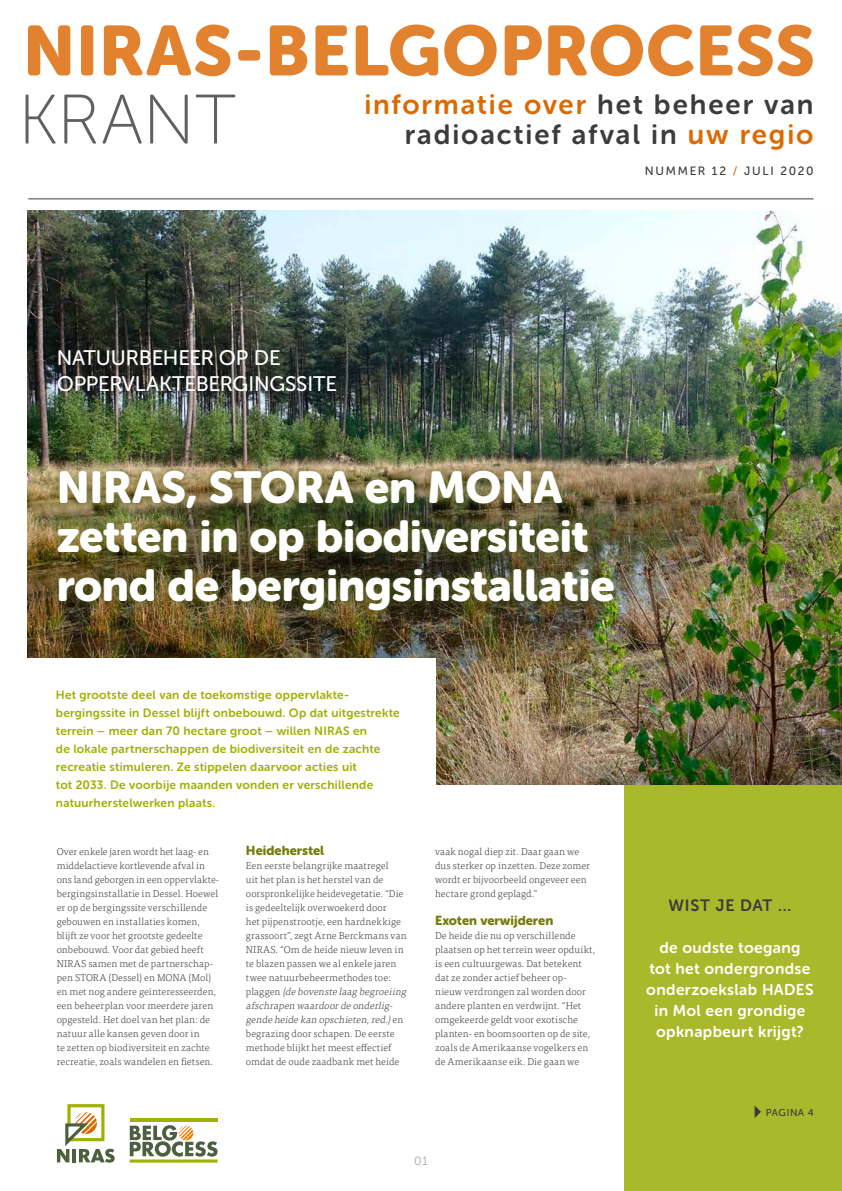
<style>
.page{position:relative;width:842px;height:1191px;background:#fff}
.page>*{position:absolute;margin:0;border:0;box-sizing:border-box;transform-origin:0 0}
.t1{font:70px "Museo Sans Rounded 900";letter-spacing:.015em;color:#e2812e}
.t2{font:70px "Museo Sans Rounded 100";color:#60605f}
.t3{font:44.5px/49.1px "Museo Sans Rounded 900";letter-spacing:-.005em;color:#fff}
.t4{font:27.7px/29.3px "Museo Sans Rounded 700";letter-spacing:.07em;color:#3c3c3b;text-align:right}
.t5{font:21px/25.2px "Museo Sans Rounded 500";letter-spacing:-.01em;color:#fff}
.t6{font:16.4px "Museo Sans Rounded 700";letter-spacing:.04em;color:#3c3c3b}
.t7{font:15.6px/21px "Museo Sans Rounded 700";letter-spacing:.025em;color:#fff;text-align:center}
.t8{font:13px "Museo Sans Rounded 900";color:#777c0c}
.t9{font:12px/18px "Museo Sans Rounded 700";letter-spacing:.02em;color:#a0b101}
.t10{font:12px "Museo Sans Rounded 500";letter-spacing:.145em;color:#3c3c3b}
.t11{font:12px "Museo Sans Rounded 300";color:#a8a8a7}
.t12{font:300 10px/14px "Tisa OT";letter-spacing:.01em;color:#3c3c3b}
.t13{font:10px "Museo Sans Rounded 500";letter-spacing:.05em;color:#3c3c3b}
.s1{color:#dc6a02}
.s2{font-style:italic}
</style>
<div class="page">
<div style="left:624px;top:742px;width:218px;height:449px;background:#aab82b"></div>
<img style="left:27px;top:210px;width:815px;height:574px">
<div style="left:0;top:658px;width:435px;height:145px;background:#fff"></div>
<div style="left:49px;top:461px;width:574px;height:159px;background:#606920;opacity:.75"></div>
<svg style="left:755px;top:1106px;width:6px;height:12px"></svg>
<hr style="left:28px;top:198px;width:785px;height:1px;background:#3c3c3b">
<div style="left:67px;top:1104px;width:37px;height:37px;border:3px solid #a0b101"></div>
<svg style="left:57px;top:1112px;width:58px;height:50px"></svg>
<svg style="left:130px;top:1125px;width:88px;height:31px"></svg>
<hr style="left:130px;top:1118px;width:88px;height:3px;background:#a0b101">
<hr style="left:130px;top:1159px;width:88px;height:3px;background:#a0b101">
<h1 class="t1" style="left:23px;top:11px;width:793px">NIRAS-BELGOPROCESS</h1>
<h1 class="t2" style="left:18px;top:82px;width:219px">KRANT</h1>
<h3 class="t4" style="left:364px;top:90px;width:451px"><span class="s1">informatie over</span> het beheer van radioactief afval in <span class="s1">uw regio</span></h3>
<p class="t10" style="left:645px;top:164px;width:170px">NUMMER 12 <span class="s1">/</span> JULI 2020</p>
<h3 class="t5" style="left:57px;top:346px;width:282px">NATUURBEHEER OP DE<br>OPPERVLAKTEBERGINGSSITE</h3>
<h2 class="t3" style="left:57px;top:463px;width:560px">NIRAS, STORA en MONA zetten in op biodiversiteit rond de bergingsinstallatie</h2>
<p class="t9" style="left:56px;top:686px;width:345px">Het grootste deel van de toekomstige oppervlakte&shy;bergingssite in Dessel blijft onbebouwd. Op dat uitgestrekte terrein – meer dan 70 hectare groot – willen NIRAS en<br>de lokale partnerschappen de biodiversiteit en de zachte recreatie stimuleren. Ze stippelen daarvoor acties uit<br>tot 2033. De voorbije maanden vonden er verschillende natuurherstelwerken plaats.</p>
<p class="t12" style="left:57px;top:845px;width:163px">Over enkele jaren wordt het laag- en middelactieve kortlevende afval in ons land geborgen in een oppervlakte&shy;bergingsinstallatie in Dessel. Hoewel er op de bergingssite verschillende gebouwen en installaties komen, blijft ze voor het grootste gedeelte onbebouwd. Voor dat gebied heeft NIRAS samen met de partnerschap&shy;pen STORA (Dessel) en MONA (Mol) en met nog andere geïnteresseerden, een beheerplan voor meerdere jaren opgesteld. Het doel van het plan: de natuur alle kansen geven door in<br>te zetten op biodiversiteit en zachte recreatie, zoals wandelen en fietsen.</p>
<h3 class="t8" style="left:246px;top:843px;width:80px">Heideherstel</h3>
<p class="t12" style="left:246px;top:859px;width:164px">Een eerste belangrijke maatregel<br>uit het plan is het herstel van de oorspronkelijke heidevegetatie. “Die is gedeeltelijk overwoekerd door<br>het pijpenstrootje, een hardnekkige grassoort”, zegt Arne Berckmans van NIRAS. “Om de heide nieuw leven in te blazen passen we al enkele jaren twee natuurbeheermethodes toe:<br>p l a g g e n <span class="s2">(de bovenste laag begroeiing afschrapen waardoorde onderlig&shy;gende heide kan opschieten,red.)</span>e n begrazing door schapen. De eerste methode blijkt het meest effectief omdat de oude zaadbank met heide</p>
<p class="t12" style="left:435px;top:845px;width:156px">vaak nogal diep zit. Daar gaan we dus sterker op inzetten. Deze zomer wordt er bijvoorbeeld ongeveer een hectare grond geplagd.”</p>
<h3 class="t8" style="left:435px;top:913px;width:120px">Exoten verwijderen</h3>
<p class="t12" style="left:435px;top:929px;width:161px">De heide die nu op verschillende plaatsen op het terrein weer opduikt, is een cultuurgewas. Dat betekent dat ze zonder actief beheer op&shy;nieuw verdrongen zal worden door andere planten en verdwijnt. “Het omgekeerde geldt voor exotische planten- en boomsoorten op de site, zoals de Amerikaanse vogelkers en de Amerikaanse eik. Die gaan we</p>
<p class="t11" style="left:414px;top:1154px;width:15px">01</p>
<h3 class="t6" style="left:668px;top:896px;width:124px">WIST JE DAT …</h3>
<h3 class="t7" style="left:646px;top:937px;width:169px">de oudste toegang<br>tot het ondergrondse onderzoekslab HADES in Mol een grondige opknapbeurt krijgt?</h3>
<p class="t13" style="left:766px;top:1107px;width:49px">PAGINA 4</p>
</div>
